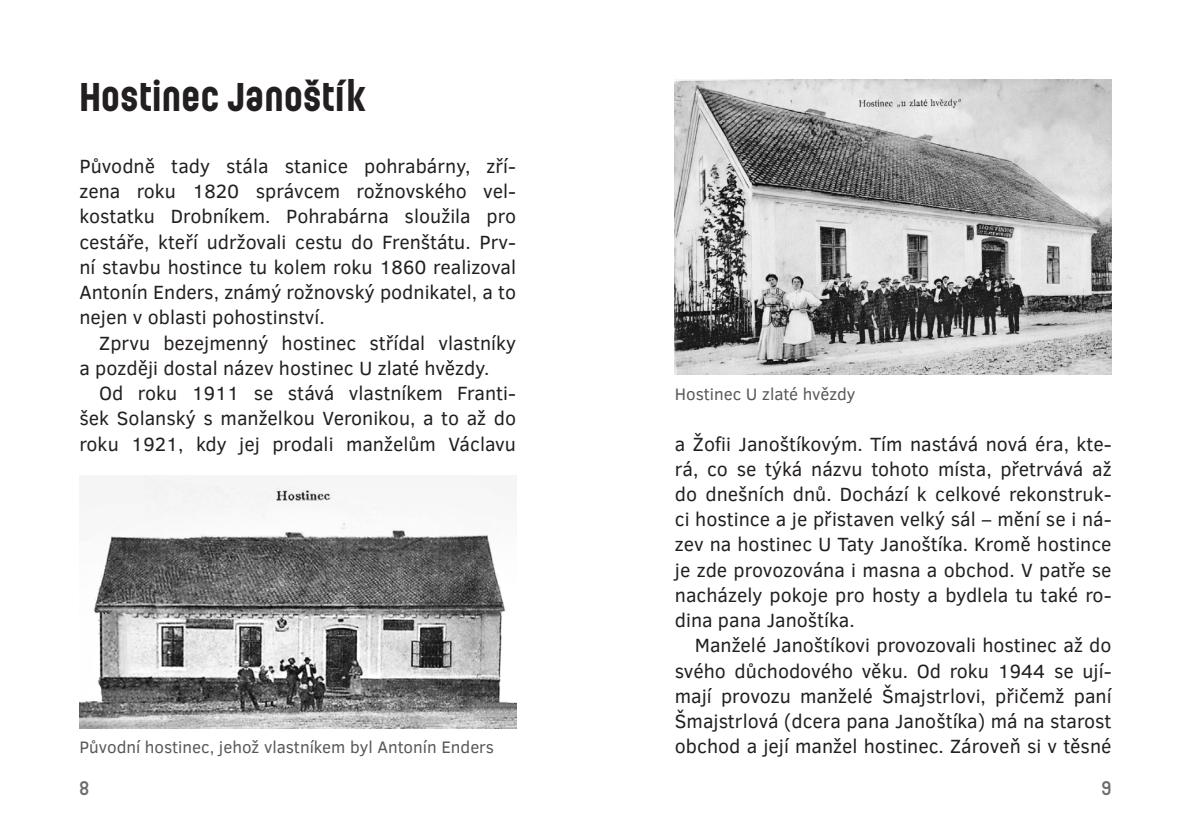
<style>
.page{position:relative;width:1191px;height:840px;background:#fff}
.page>*{position:absolute;margin:0;border:0;box-sizing:border-box;transform-origin:0 0}
.Kapitola{font:700 40px "Ladislav";color:#231f20}
.Text-deleni-Lepsi-me{font:19.6px/25.2px "Clear Sans";color:#231f20;text-align:justify}
.Text_1__odstavec{font:19.6px/25.2px "Clear Sans";color:#231f20;text-align:justify}
.t1{font:600 19.6px "Ladislav";color:#6c6d70}
.Popiska_fota{font:17px "Clear Sans";color:#57585a}
</style>
<div class="page">
<img style="left:79px;top:475px;width:437px;height:252px">
<img style="left:675px;top:79px;width:436px;height:295px">
<p class="Kapitola" style="left:79px;top:72px;width:288px">Hostinec Janoštík</p>
<p class="Text_1__odstavec" style="left:79px;top:153px;width:438px">Původně tady stála stanice pohrabárny, zří&shy;zena roku 1820 správcem rožnovského vel&shy;kostatku Drobníkem. Pohrabárna sloužila pro cestáře, kteří udržovali cestu do Frenštátu. Prv&shy;ní stavbu hostince tu kolem roku 1860 realizoval Antonín Enders, známý rožnovský podnikatel, a to nejen v oblasti pohostinství.</p>
<p class="Text-deleni-Lepsi-me" style="left:79px;top:330px;width:438px;text-indent:20px">Zprvu bezejmenný hostinec střídal vlastníky a později dostal název hostinec U zlaté hvězdy.</p>
<p class="Text-deleni-Lepsi-me" style="left:79px;top:380px;width:438px;text-indent:20px">Od roku 1911 se stává vlastníkem Franti&shy;šek Solanský s manželkou Veronikou, a to až do roku 1921, kdy jej prodali manželům Václavu</p>
<p class="Popiska_fota" style="left:675px;top:382px;width:182px">Hostinec U zlaté hvězdy</p>
<p class="Text-deleni-Lepsi-me" style="left:675px;top:431px;width:438px">a Žofii Janoštíkovým. Tím nastává nová éra, kte&shy;rá, co se týká názvu tohoto místa, přetrvává až do dnešních dnů. Dochází k celkové rekonstruk&shy;ci hostince a je přistaven velký sál – mění se i ná&shy;zev na hostinec U Taty Janoštíka. Kromě hostince je zde provozována i masna a obchod. V patře se nacházely pokoje pro hosty a bydlela tu také ro&shy;dina pana Janoštíka.</p>
<p class="Text-deleni-Lepsi-me" style="left:675px;top:632px;width:438px;text-indent:20px">Manželé Janoštíkovi provozovali hostinec až do svého důchodového věku. Od roku 1944 se ují&shy;mají provozu manželé Šmajstrlovi, přičemž paní Šmajstrlová (dcera pana Janoštíka) má na starost</p>
<p class="Popiska_fota" style="left:79px;top:735px;width:416px">Původní hostinec, jehož vlastníkem byl Antonín Enders</p>
<p class="Text-deleni-Lepsi-me" style="left:675px;top:733px;width:438px">obchod a její manžel hostinec. Zároveň si v těsné</p>
<p class="t1" style="left:79px;top:775px;width:11px">8</p>
<p class="t1" style="left:1101px;top:775px;width:11px">9</p>
</div>
